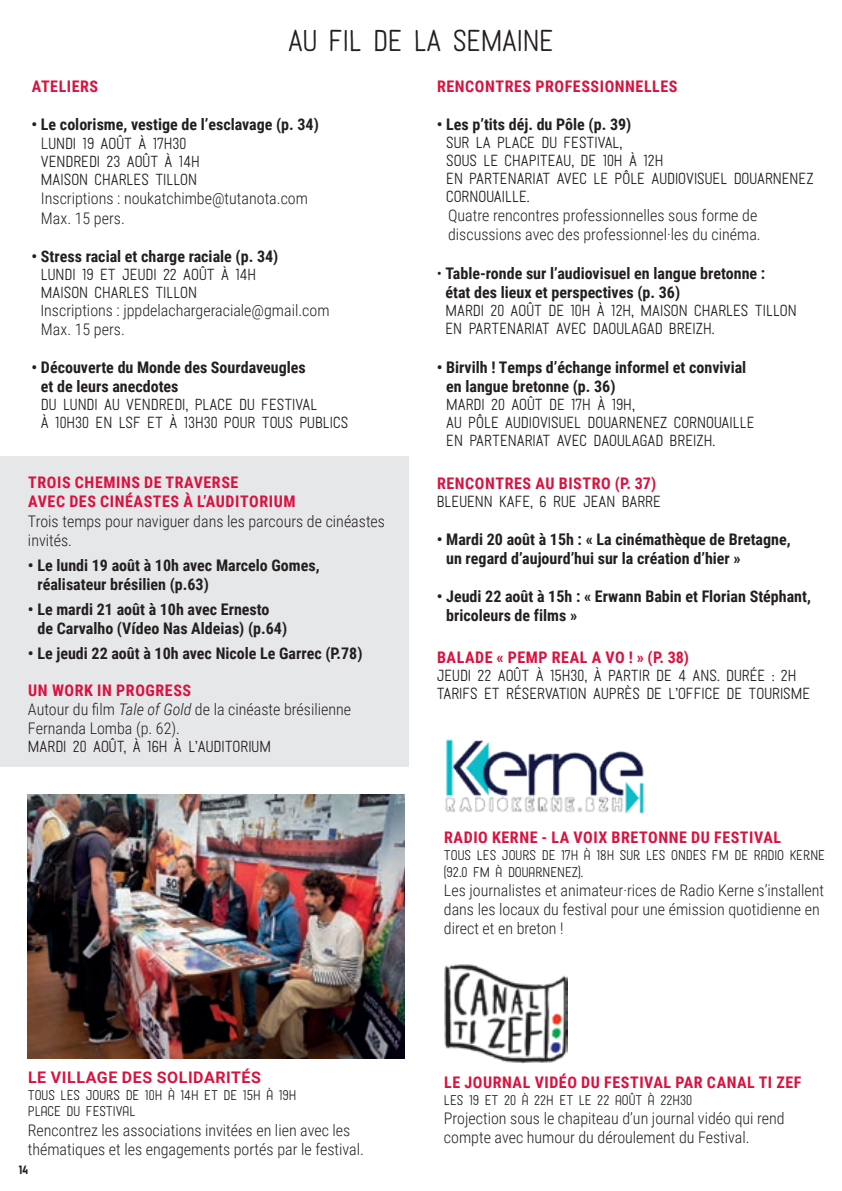
<style>
.page{position:relative;width:842px;height:1191px;background:#fff}
.page>*{position:absolute;margin:0;border:0;box-sizing:border-box;transform-origin:0 0}
.Titre_2024{font:30px "Harman Simple";letter-spacing:-.01em;color:#231f20}
.Texte_2024{font:300 16px/19.2px "Roboto Condensed";color:#231f20}
.t1{font:16px/18.4px "Harman Simple";color:#231f20}
.t2{font:700 16px/19.2px "Roboto Condensed";color:#231f20}
.Texte_2024-2{font:700 16px/19.2px "Roboto Condensed";letter-spacing:.035em;color:#d9123f}
.Inter_2024{font:700 16px "Roboto";letter-spacing:.035em;color:#d9123f}
.Infos_2024{font:14px/16.8px "Harman Simple";color:#231f20}
._02_Film{font:12px "Harman Sans";color:#231f20;scale:.95 1}
.s1{font-family:"Roboto Condensed";font-weight:700}
.s2{font-family:"Roboto Condensed";font-weight:300}
.s3{font-weight:700}
.s4{font-family:"Harman Simple";font-weight:400}
.s5{font-style:italic}
.s6{font-weight:300}
</style>
<div class="page">
<img style="left:28px;top:794px;width:377px;height:264px">
<img style="left:445px;top:739px;width:199px;height:75px">
<img style="left:444px;top:964px;width:123px;height:99px">
<div style="left:0;top:456px;width:408px;height:310px;background:#e6e7e9"></div>
<p class="Titre_2024" style="left:288px;top:24px;width:267px">AU FIL DE LA SEMAINE</p>
<p class="Texte_2024-2" style="left:32px;top:76px;width:68px">ATELIERS</p>
<p class="t1" style="left:41px;top:116px;width:279px;text-indent:-9px"><span class="s1">• Le colorisme, vestige de l’esclavage (p. 34)<br></span><span class="s2">L</span>UNDI 19 AOÛT À 17H30<br>VENDREDI 23 AOÛT À 14H<br>MAISON CHARLES TILLON<br><span class="s2">Inscriptions : noukatchimbe@tutanota.com<br>Max. 15 pers.</span></p>
<p class="Texte_2024" style="left:41px;top:246px;width:290px;line-height:18.4px;text-indent:-9px"><span class="s3">• Stress racial et charge raciale (p. 34)<br></span><span class="s4">LUNDI 19 ET JEUDI 22 AOÛT À 14H<br>MAISON CHARLES TILLON<br>I</span>nscriptions : jppdelachargeraciale@gmail.com<br>Max. 15 pers.</p>
<p class="t1" style="left:41px;top:358px;width:309px;text-indent:-9px"><span class="s1">• Découverte du Monde des Sourdaveugles<br>et de leurs anecdotes<br></span>DU LUNDI AU VENDREDI, PLACE DU FESTIVAL<br>À 10H30 EN LSF ET À 13H30 POUR TOUS PUBLICS</p>
<p class="Texte_2024-2" style="left:28px;top:472px;width:269px">TROIS CHEMINS DE TRAVERSE<br>AVEC DES CINÉASTES À L’AUDITORIUM</p>
<p class="Texte_2024" style="left:28px;top:510px;width:359px">Trois temps pour naviguer dans les parcours de cinéastes invités.</p>
<p class="t2" style="left:37px;top:555px;width:284px;text-indent:-9px">• Le lundi 19 août à 10h avec Marcelo Gomes, réalisateur brésilien (p.63)</p>
<p class="t2" style="left:37px;top:599px;width:251px;text-indent:-9px">• Le mardi 21 août à 10h avec Ernesto de Carvalho (Vídeo Nas Aldeias) (p.64)</p>
<p class="t2" style="left:28px;top:643px;width:336px">• Le jeudi 22 août à 10h avec Nicole Le Garrec (P.78)</p>
<p class="Texte_2024-2" style="left:28px;top:680px;width:164px">UN WORK IN PROGRESS</p>
<p class="Texte_2024" style="left:28px;top:699px;width:325px;line-height:18.6px">Autour du film <span class="s5">Tale of Gold</span> de la cinéaste brésilienne<br>Fernanda Lomba (p. 62).<br><span class="s4">MARDI 20 AOÛT, À 16H À L’AUDITORIUM</span></p>
<p class="Texte_2024-2" style="left:437px;top:76px;width:242px">RENCONTRES PROFESSIONNELLES</p>
<p class="t1" style="left:446px;top:116px;width:369px;text-indent:-9px"><span class="s1">• Les p’tits déj. du Pôle (p. 39)<br></span>SUR LA PLACE DU FESTIVAL,<br>SOUS LE CHAPITEAU, DE 10H À 12H<br>EN PARTENARIAT AVEC LE PÔLE AUDIOVISUEL DOUARNENEZ<br>CORNOUAILLE.</p>
<p class="Texte_2024" style="left:448px;top:205px;width:314px">Quatre rencontres professionnelles sous forme de discussions avec des professionnel·les du cinéma.</p>
<p class="t2" style="left:445px;top:263px;width:353px;line-height:18.4px;text-indent:-9px"><span class="s6">•</span> Table-ronde sur l’audiovisuel en langue bretonne :<br>état des lieux et perspectives (p. 36)<br><span class="s4">MARDI 20 AOÛT DE 10H À 12H, MAISON CHARLES TILLON EN PARTENARIAT AVEC DAOULAGAD BREIZH.</span></p>
<p class="t1" style="left:446px;top:358px;width:310px;text-indent:-9px"><span class="s1">• Birvilh ! Temps d’échange informel et convivial en langue bretonne (p. 36)<br></span>MARDI 20 AOÛT DE 17H À 19H,<br>AU PÔLE AUDIOVISUEL DOUARNENEZ CORNOUAILLE EN PARTENARIAT AVEC DAOULAGAD BREIZH.</p>
<p class="Texte_2024-2" style="left:437px;top:473px;width:221px">RENCONTRES AU BISTRO (P. 37)</p>
<p class="t1" style="left:437px;top:492px;width:226px">BLEUENN KAFE, 6 RUE JEAN BARRE</p>
<p class="t2" style="left:446px;top:529px;width:346px;text-indent:-9px">• Mardi 20 août à 15h : « La cinémathèque de Bretagne, un regard d’aujourd’hui sur la création d’hier »</p>
<p class="t2" style="left:446px;top:585px;width:366px;text-indent:-9px">• Jeudi 22 août à 15h : « Erwann Babin et Florian Stéphant, bricoleurs de films »</p>
<p class="Texte_2024-2" style="left:437px;top:647px;width:253px">BALADE « PEMP REAL A VO ! » (P. 38)</p>
<p class="t1" style="left:437px;top:667px;width:361px">JEUDI 22 AOÛT À 15H30, À PARTIR DE 4 ANS. DURÉE : 2H</p>
<p class="t1" style="left:437px;top:685px;width:375px">TARIFS ET RÉSERVATION AUPRÈS DE L’OFFICE DE TOURISME</p>
<p class="Texte_2024-2" style="left:444px;top:827px;width:338px">RADIO KERNE - LA VOIX BRETONNE DU FESTIVAL</p>
<p class="Infos_2024" style="left:444px;top:847px;width:383px">TOUS LES JOURS DE 17H À 18H SUR LES ONDES FM DE RADIO KERNE (92.0 FM À DOUARNENEZ).</p>
<p class="Texte_2024" style="left:444px;top:880px;width:382px">Les journalistes et animateur·rices de Radio Kerne s’installent dans les locaux du festival pour une émission quotidienne en direct et en breton !</p>
<p class="Inter_2024" style="left:28px;top:1065px;width:234px">LE VILLAGE DES SOLIDARITÉS</p>
<p class="Infos_2024" style="left:28px;top:1086px;width:270px">TOUS LES JOURS DE 10H À 14H ET DE 15H À 19H<br>PLACE DU FESTIVAL</p>
<p class="Texte_2024" style="left:28px;top:1119px;width:338px">Rencontrez les associations invitées en lien avec les thématiques et les engagements portés par le festival.</p>
<p class="_02_Film" style="left:19px;top:1162px;width:11px">14</p>
<p class="Texte_2024-2" style="left:444px;top:1072px;width:359px">LE JOURNAL VIDÉO DU FESTIVAL PAR CANAL TI ZEF</p>
<p class="Infos_2024" style="left:444px;top:1092px;width:250px">LES 19 ET 20 À 22H ET LE 22 AOÛT À 22H30</p>
<p class="Texte_2024" style="left:444px;top:1108px;width:342px">Projection sous le chapiteau d’un journal vidéo qui rend compte avec humour du déroulement du Festival.</p>
</div>
